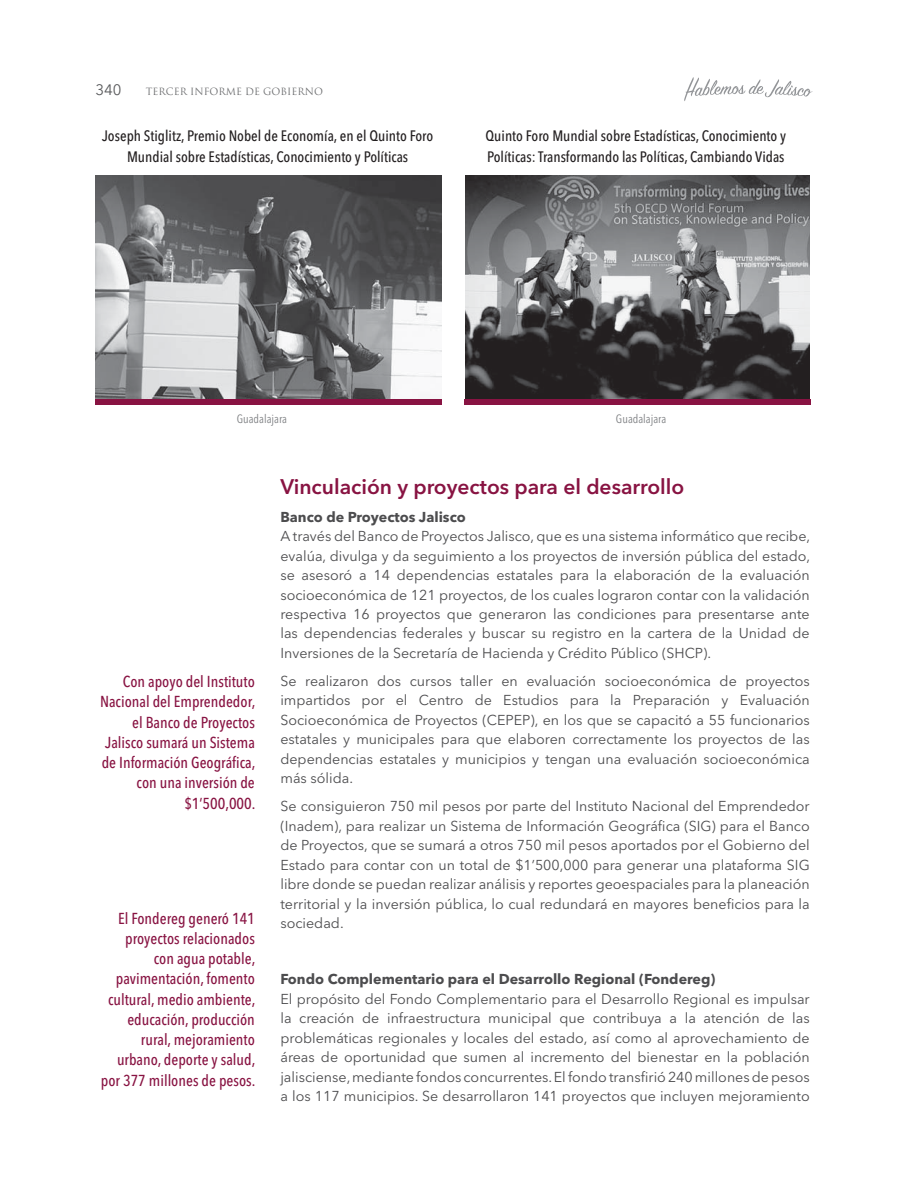
<style>
.page{position:relative;width:918px;height:1188px;background:#fff}
.page>*{position:absolute;margin:0;border:0;box-sizing:border-box;transform-origin:0 0}
.t1{font:600 21px "Avenir Next";color:#881342}
.t2{font:500 15.75px/20.2px "Avenir Next Condensed";color:#881342;text-align:right}
.t3{font:500 15px/21px "Avenir Next Condensed";color:#231f20;text-align:center}
.t4{font:15px "Avenir Next";color:#58595b}
.t5{font:14.25px/19.5px "Avenir Next";color:#4c4c4e;text-align:justify}
.t6{font:700 14.25px "Avenir Next";color:#4c4c4e}
.t7{font:12px "Avenir Next Condensed";color:#808285}
.t8{font:9.75px "Trajan Pro";color:#6d6e70}
</style>
<div class="page">
<svg style="left:684px;top:77px;width:129px;height:24px"></svg>
<img style="left:95px;top:175px;width:347px;height:224px">
<img style="left:465px;top:175px;width:345px;height:224px">
<div style="left:95px;top:399px;width:347px;height:6px;background:#881342"></div>
<div style="left:464px;top:399px;width:347px;height:6px;background:#881342"></div>
<p class="t4" style="left:95px;top:84px;width:28px">340</p>
<p class="t8" style="left:146px;top:86px;width:179px">TERCER INFORME DE GOBIERNO</p>
<p class="t3" style="left:102px;top:127px;width:333px">Joseph Stiglitz, Premio Nobel de Economía, en el Quinto Foro<br>Mundial sobre Estadísticas, Conocimiento y Políticas</p>
<p class="t3" style="left:486px;top:127px;width:302px;text-align:left">Quinto Foro Mundial sobre Estadísticas, Conocimiento y<br>Políticas: Transformando las Políticas, Cambiando Vidas</p>
<p class="t7" style="left:237px;top:414px;width:52px">Guadalajara</p>
<p class="t7" style="left:616px;top:414px;width:52px">Guadalajara</p>
<p class="t2" style="left:100px;top:673px;width:157px">Con apoyo del Instituto<br>Nacional del Emprendedor, el Banco de Proyectos<br>Jalisco sumará un Sistema de Información Geográ-ca, con una inversión de $1’500,000.</p>
<p class="t2" style="left:101px;top:909px;width:156px">El Fondereg generó 141 proyectos relacionados<br>con agua potable, pavimentación, fomento cultural, medio ambiente, educación, producción rural, mejoramiento urbano, deporte y salud, por 377 millones de pesos.</p>
<h1 class="t1" style="left:280px;top:478px;width:405px">Vinculación y proyectos para el desarrollo</h1>
<p class="t6" style="left:280px;top:511px;width:187px">Banco de Proyectos Jalisco</p>
<p class="t5" style="left:280px;top:528px;width:531px">A través del Banco de Proyectos Jalisco, que es una sistema informático que recibe, evalúa, divulga y da seguimiento a los proyectos de inversión pública del estado, se asesoró a 14 dependencias estatales para la elaboración de la evaluación socioeconómica de 121 proyectos, de los cuales lograron contar con la validación respectiva 16 proyectos que generaron las condiciones para presentarse ante las dependencias federales y buscar su registro en la cartera de la Unidad de Inversiones de la Secretaría de Hacienda y Crédito Público (SHCP).</p>
<p class="t5" style="left:280px;top:673px;width:531px">Se realizaron dos cursos taller en evaluación socioeconómica de proyectos impartidos por el Centro de Estudios para la Preparación y Evaluación Socioeconómica de Proyectos (CEPEP), en los que se capacitó a 55 funcionarios estatales y municipales para que elaboren correctamente los proyectos de las dependencias estatales y municipios y tengan una evaluación socioeconómica más sólida.</p>
<p class="t5" style="left:280px;top:798px;width:531px">Se consiguieron 750 mil pesos por parte del Instituto Nacional del Emprendedor (Inadem), para realizar un Sistema de Información Geográ-ca (SIG) para el Banco de Proyectos, que se sumará a otros 750 mil pesos aportados por el Gobierno del Estado para contar con un total de $1’500,000 para generar una plataforma SIG libre donde se puedan realizar análisis y reportes geoespaciales para la planeación territorial y la inversión pública, lo cual redundará en mayores bene-cios para la sociedad.</p>
<p class="t6" style="left:280px;top:974px;width:436px">Fondo Complementario para el Desarrollo Regional (Fondereg)</p>
<p class="t5" style="left:280px;top:990px;width:531px">El propósito del Fondo Complementario para el Desarrollo Regional es impulsar la creación de infraestructura municipal que contribuya a la atención de las problemáticas regionales y locales del estado, así como al aprovechamiento de áreas de oportunidad que sumen al incremento del bienestar en la población jalisciense, mediante fondos concurrentes. El fondo trans-rió 240 millones de pesos a los 117 municipios. Se desarrollaron 141 proyectos que incluyen mejoramiento</p>
</div>
